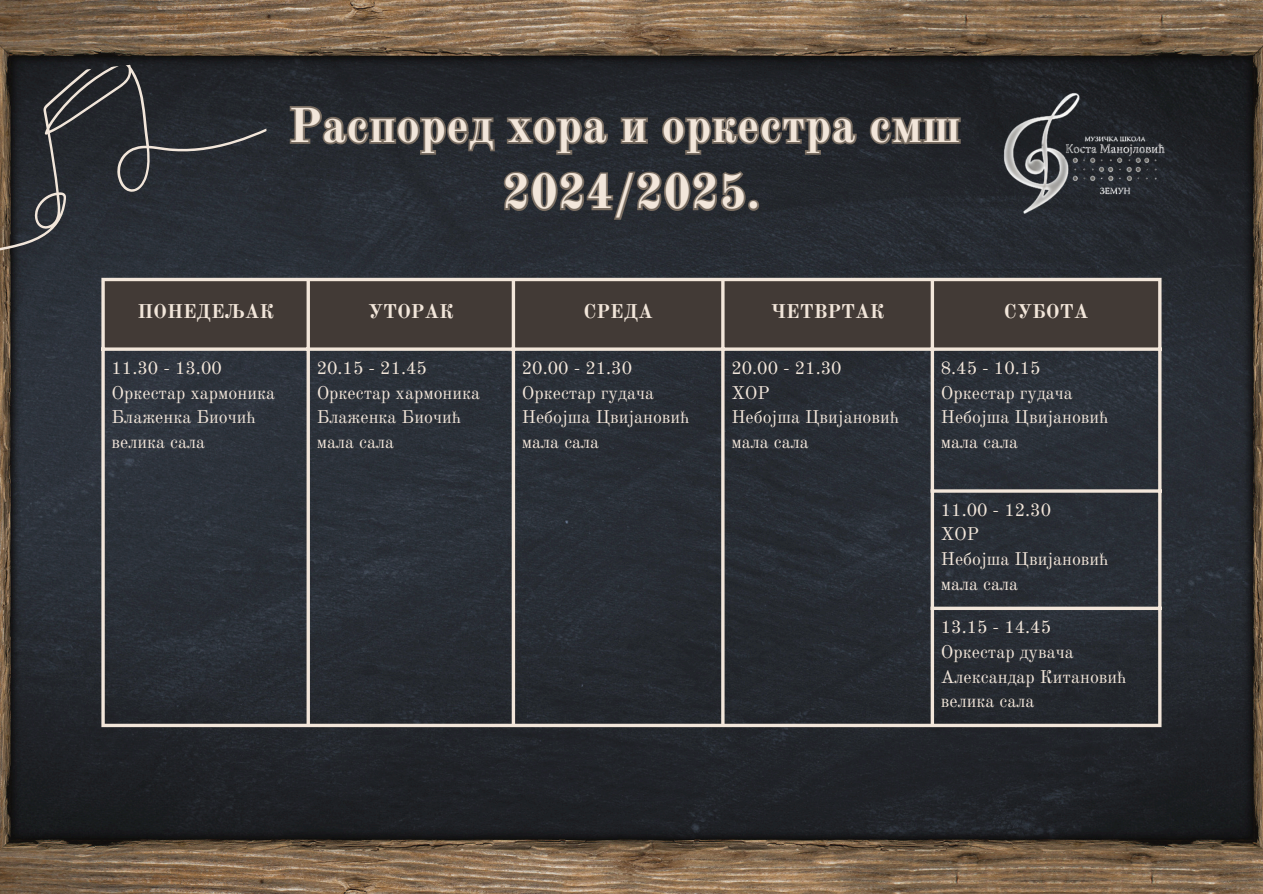
<style>
.page{position:relative;width:1263px;height:894px;background:#fff}
.page>*{position:absolute;margin:0;border:0;box-sizing:border-box;transform-origin:0 0}
.t1{font:700 48px/66.3px "Old Standard";color:#f2e6da;text-align:center}
.t2{font:700 19.5px "Old Standard";color:#f2e6da}
.t3{font:18px "Old Standard";color:#f2e6da}
</style>
<div class="page">
<img style="left:0;top:0;width:1263px;height:893px">
<div style="left:105px;top:281px;width:1053px;height:66px;background:#423a36"></div>
<svg style="left:101px;top:340px;width:4px;height:383px"></svg>
<hr style="left:307px;top:281px;width:3px;height:442px;background:#f2e6da">
<hr style="left:512px;top:281px;width:3px;height:442px;background:#f2e6da">
<svg style="left:721px;top:281px;width:4px;height:442px"></svg>
<hr style="left:931px;top:281px;width:3px;height:442px;background:#f2e6da">
<hr style="left:1158px;top:281px;width:3px;height:442px;background:#f2e6da">
<hr style="left:101px;top:278px;width:1060px;height:3px;background:#f2e6da">
<svg style="left:101px;top:347px;width:1057px;height:4px;fill:#f2e6da"></svg>
<hr style="left:931px;top:489px;width:230px;height:3px;background:#f2e6da">
<svg style="left:934px;top:606px;width:224px;height:4px"></svg>
<svg style="left:101px;top:723px;width:1060px;height:4px;fill:#f2e6da"></svg>
<img style="left:979px;top:80px;width:223px;height:141px">
<svg style="left:0;top:51px;width:284px;height:289px;fill:#292e35"></svg>
<svg style="left:288px;top:98px;width:675px;height:58px"></svg>
<svg style="left:501px;top:168px;width:261px;height:54px"></svg>
<p class="t1" style="left:289px;top:93px;width:674px">Распоред хора и оркестра смш<br>2024/2025.</p>
<p class="t2" style="left:137px;top:300px;width:138px">ПОНЕДЕЉАК</p>
<p class="t2" style="left:368px;top:300px;width:87px">УТОРАК</p>
<h1 class="t2" style="left:583px;top:300px;width:71px">СРЕДА</h1>
<p class="t2" style="left:771px;top:300px;width:115px">ЧЕТВРТАК</p>
<p class="t2" style="left:1004px;top:300px;width:86px">СУБОТА</p>
<p class="t3" style="left:112px;top:356px;width:112px">11.30 - 13.00</p>
<p class="t3" style="left:112px;top:381px;width:165px">Оркестар хармоника</p>
<p class="t3" style="left:112px;top:406px;width:146px">Блаженка Биочић</p>
<p class="t3" style="left:112px;top:431px;width:95px">велика сала</p>
<p class="t3" style="left:317px;top:356px;width:112px">20.15 - 21.45</p>
<p class="t3" style="left:317px;top:381px;width:165px">Оркестар хармоника</p>
<p class="t3" style="left:317px;top:406px;width:146px">Блаженка Биочић</p>
<p class="t3" style="left:317px;top:431px;width:79px">мала сала</p>
<p class="t3" style="left:522px;top:356px;width:112px">20.00 - 21.30</p>
<p class="t3" style="left:522px;top:381px;width:134px">Оркестар гудача</p>
<p class="t3" style="left:522px;top:406px;width:169px">Небојша Цвијановић</p>
<p class="t3" style="left:522px;top:431px;width:79px">мала сала</p>
<p class="t3" style="left:731px;top:356px;width:112px">20.00 - 21.30</p>
<p class="t3" style="left:731px;top:381px;width:40px">ХОР</p>
<p class="t3" style="left:731px;top:406px;width:169px">Небојша Цвијановић</p>
<p class="t3" style="left:731px;top:431px;width:79px">мала сала</p>
<p class="t3" style="left:941px;top:356px;width:101px">8.45 - 10.15</p>
<p class="t3" style="left:941px;top:381px;width:134px">Оркестар гудача</p>
<p class="t3" style="left:941px;top:406px;width:169px">Небојша Цвијановић</p>
<p class="t3" style="left:941px;top:431px;width:79px">мала сала</p>
<p class="t3" style="left:941px;top:498px;width:112px">11.00 - 12.30</p>
<p class="t3" style="left:941px;top:523px;width:40px">ХОР</p>
<p class="t3" style="left:941px;top:548px;width:169px">Небојша Цвијановић</p>
<p class="t3" style="left:941px;top:572px;width:79px">мала сала</p>
<p class="t3" style="left:941px;top:615px;width:112px">13.15 - 14.45</p>
<p class="t3" style="left:941px;top:640px;width:134px">Оркестар дувача</p>
<p class="t3" style="left:941px;top:665px;width:187px">Александар Китановић</p>
<p class="t3" style="left:941px;top:690px;width:95px">велика сала</p>
</div>
